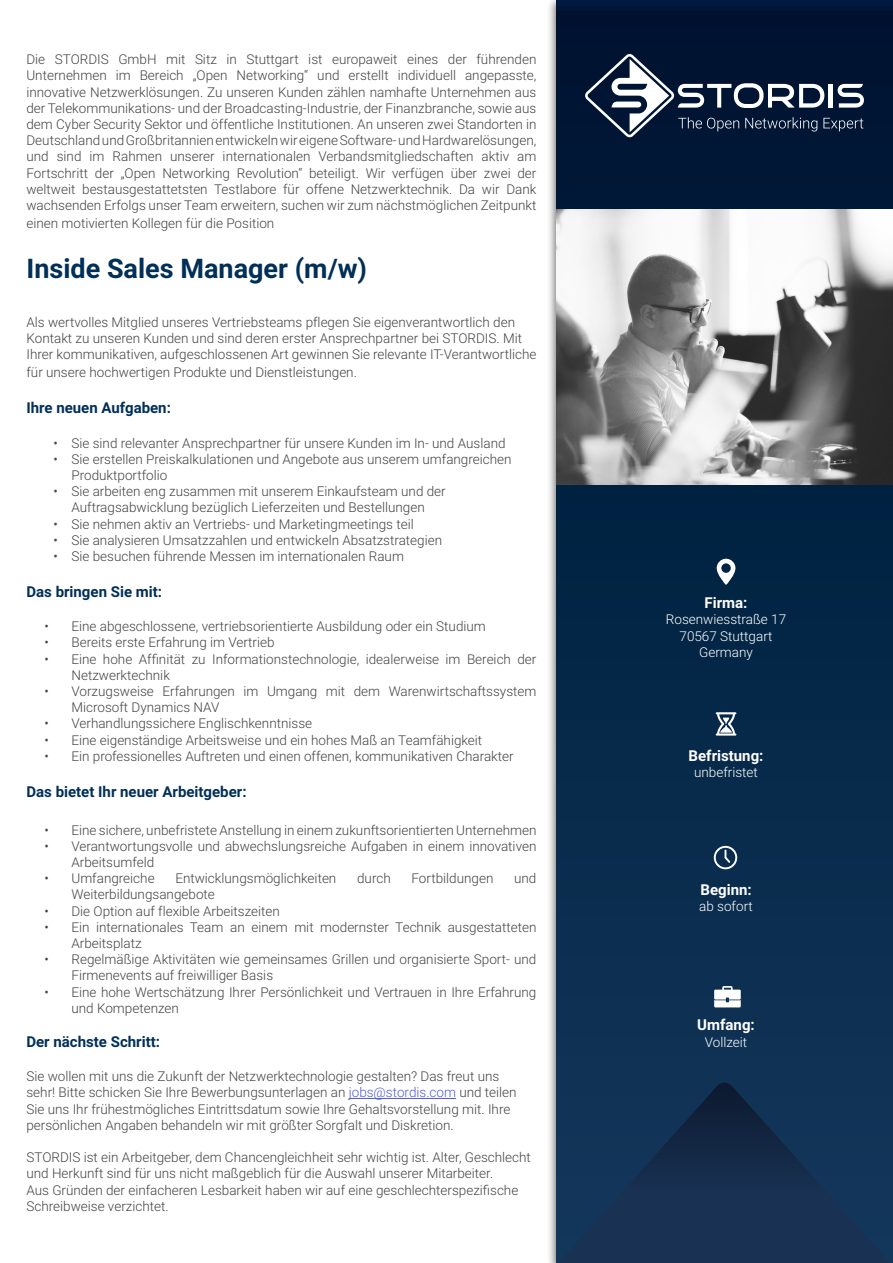
<style>
.page{position:relative;width:893px;height:1263px;background:#fff}
.page>*{position:absolute;margin:0;border:0;box-sizing:border-box;transform-origin:0 0}
.t1{font:700 27px "Roboto";color:#002f58}
.t2{font:700 15px "Roboto";color:#002f58}
.t3{font:700 15px "Roboto";color:#fff}
.t4{font:300 13.5px/16.2px "Roboto";color:#414345}
.t5{font:300 13.5px/16.2px "Roboto";color:#fff;text-align:center}
.s1{color:#4f5cd6}
</style>
<div class="page">
<div style="left:546px;top:0;width:347px;height:1263px;background:#000;opacity:.5"></div>
<svg style="left:556px;top:1px;width:337px;height:1082px;background:#062646"></svg>
<img style="left:556px;top:210px;width:337px;height:275px">
<svg style="left:717px;top:559px;width:18px;height:26px"></svg>
<svg style="left:716px;top:712px;width:20px;height:24px"></svg>
<svg style="left:714px;top:846px;width:23px;height:23px"></svg>
<svg style="left:714px;top:986px;width:27px;height:21px"></svg>
<svg style="left:585px;top:54px;width:279px;height:83px;background:#31415a"></svg>
<svg style="left:556px;top:1083px;width:337px;height:180px;background:#133052"></svg>
<hr style="left:349px;top:1098px;width:107px;height:1px;background:#4f5cd6">
<p class="t4" style="left:26px;top:51px;width:511px;text-align:justify">Die STORDIS GmbH mit Sitz in Stuttgart ist europaweit eines der führenden Unternehmen im Bereich „Open Networking“ und erstellt individuell angepasste, innovative Netzwerklösungen. Zu unseren Kunden zählen namhafte Unternehmen aus der Telekommunikations- und der Broadcasting-Industrie, der Finanzbranche, sowie aus dem Cyber Security Sektor und öffentliche Institutionen. An unseren zwei Standorten in Deutschland und Großbritannien entwickeln wir eigene Software- und Hardwarelösungen, und sind im Rahmen unserer internationalen Verbandsmitgliedschaften aktiv am Fortschritt der „Open Networking Revolution“ beteiligt. Wir verfügen über zwei der weltweit bestausgestattetsten Testlabore für offene Netzwerktechnik. Da wir Dank wachsenden Erfolgs unser Team erweitern, suchen wir zum nächstmöglichen Zeitpunkt</p>
<p class="t4" style="left:26px;top:215px;width:249px">einen motivierten Kollegen für die Position</p>
<h1 class="t1" style="left:26px;top:250px;width:342px">Inside Sales Manager (m/w)</h1>
<p class="t4" style="left:26px;top:314px;width:511px">Als wertvolles Mitglied unseres Vertriebsteams pflegen Sie eigenverantwortlich den<br>Kontakt zu unseren Kunden und sind deren erster Ansprechpartner bei STORDIS. Mit<br>Ihrer kommunikativen, aufgeschlossenen Art gewinnen Sie relevante IT-Verantwortliche</p>
<p class="t4" style="left:26px;top:364px;width:332px">für unsere hochwertigen Produkte und Dienstleistungen.</p>
<p class="t2" style="left:26px;top:397px;width:146px">Ihre neuen Aufgaben:</p>
<p class="t4" style="left:53px;top:434px;width:454px">• Sie sind relevanter Ansprechpartner für unsere Kunden im In- und Ausland</p>
<p class="t4" style="left:71px;top:450px;width:442px;text-indent:-18px">• Sie erstellen Preiskalkulationen und Angebote aus unserem umfangreichen<br>Produktportfolio</p>
<p class="t4" style="left:53px;top:483px;width:394px;text-align:center">• Sie arbeiten eng zusammen mit unserem Einkaufsteam und der<br>Auftragsabwicklung bezüglich Lieferzeiten und Bestellungen</p>
<p class="t4" style="left:53px;top:515px;width:362px">• Sie nehmen aktiv an Vertriebs- und Marketingmeetings teil</p>
<p class="t4" style="left:53px;top:531px;width:390px">• Sie analysieren Umsatzzahlen und entwickeln Absatzstrategien</p>
<p class="t4" style="left:53px;top:548px;width:352px">• Sie besuchen führende Messen im internationalen Raum</p>
<p class="t2" style="left:26px;top:581px;width:137px">Das bringen Sie mit:</p>
<p class="t4" style="left:44px;top:618px;width:443px">• Eine abgeschlossene, vertriebsorientierte Ausbildung oder ein Studium</p>
<p class="t4" style="left:44px;top:634px;width:232px">• Bereits erste Erfahrung im Vertrieb</p>
<p class="t4" style="left:71px;top:650px;width:466px;text-indent:-27px">• Eine hohe Affinität zu Informationstechnologie, idealerweise im Bereich der<br>Netzwerktechnik</p>
<p class="t4" style="left:71px;top:683px;width:466px;text-indent:-27px">• Vorzugsweise Erfahrungen im Umgang mit dem Warenwirtschaftssystem<br>Microsoft Dynamics NAV</p>
<p class="t4" style="left:44px;top:715px;width:269px">• Verhandlungssichere Englischkenntnisse</p>
<p class="t4" style="left:44px;top:731px;width:439px">• Eine eigenständige Arbeitsweise und ein hohes Maß an Teamfähigkeit</p>
<p class="t4" style="left:44px;top:747px;width:471px">• Ein professionelles Auftreten und einen offenen, kommunikativen Charakter</p>
<p class="t2" style="left:26px;top:781px;width:222px">Das bietet Ihr neuer Arbeitgeber:</p>
<p class="t4" style="left:44px;top:821px;width:493px">• Eine sichere, unbefristete Anstellung in einem zukunftsorientierten Unternehmen</p>
<p class="t4" style="left:71px;top:837px;width:466px;text-indent:-27px">• Verantwortungsvolle und abwechslungsreiche Aufgaben in einem innovativen<br>Arbeitsumfeld</p>
<p class="t4" style="left:44px;top:870px;width:112px">• Umfangreiche</p>
<p class="t4" style="left:175px;top:870px;width:163px">Entwicklungsmöglichkeiten</p>
<p class="t4" style="left:357px;top:870px;width:35px">durch</p>
<p class="t4" style="left:411px;top:870px;width:83px">Fortbildungen</p>
<p class="t4" style="left:514px;top:870px;width:24px">und</p>
<p class="t4" style="left:71px;top:886px;width:145px">Weiterbildungsangebote</p>
<p class="t4" style="left:44px;top:902px;width:237px">• Die Option auf flexible Arbeitszeiten</p>
<p class="t4" style="left:71px;top:918px;width:466px;text-indent:-27px">• Ein internationales Team an einem mit modernster Technik ausgestatteten<br>Arbeitsplatz</p>
<p class="t4" style="left:71px;top:951px;width:466px;text-indent:-27px">• Regelmäßige Aktivitäten wie gemeinsames Grillen und organisierte Sport- und<br>Firmenevents auf freiwilliger Basis</p>
<p class="t4" style="left:71px;top:983px;width:466px;text-indent:-27px">• Eine hohe Wertschätzung Ihrer Persönlichkeit und Vertrauen in Ihre Erfahrung und Kompetenzen</p>
<p class="t2" style="left:26px;top:1031px;width:135px">Der nächste Schritt:</p>
<p class="t4" style="left:26px;top:1068px;width:492px">Sie wollen mit uns die Zukunft der Netzwerktechnologie gestalten? Das freut uns sehr! Bitte schicken Sie Ihre Bewerbungsunterlagen an <span class="s1">jobs@stordis.com</span> und teilen Sie uns Ihr frühestmögliches Eintrittsdatum sowie Ihre Gehaltsvorstellung mit. Ihre persönlichen Angaben behandeln wir mit größter Sorgfalt und Diskretion.</p>
<p class="t4" style="left:26px;top:1149px;width:506px">STORDIS ist ein Arbeitgeber, dem Chancengleichheit sehr wichtig ist. Alter, Geschlecht und Herkunft sind für uns nicht maßgeblich für die Auswahl unserer Mitarbeiter.<br>Aus Gründen der einfacheren Lesbarkeit haben wir auf eine geschlechterspezifische Schreibweise verzichtet.</p>
<p class="t3" style="left:705px;top:592px;width:44px">Firma:</p>
<p class="t5" style="left:666px;top:611px;width:122px">Rosenwiesstraße 17<br>70567 Stuttgart<br>Germany</p>
<p class="t3" style="left:689px;top:745px;width:76px">Befristung:</p>
<p class="t5" style="left:694px;top:764px;width:65px">unbefristet</p>
<p class="t3" style="left:700px;top:879px;width:53px">Beginn:</p>
<p class="t5" style="left:699px;top:897px;width:55px">ab sofort</p>
<p class="t3" style="left:697px;top:1015px;width:59px">Umfang:</p>
<p class="t5" style="left:705px;top:1033px;width:44px">Vollzeit</p>
</div>
